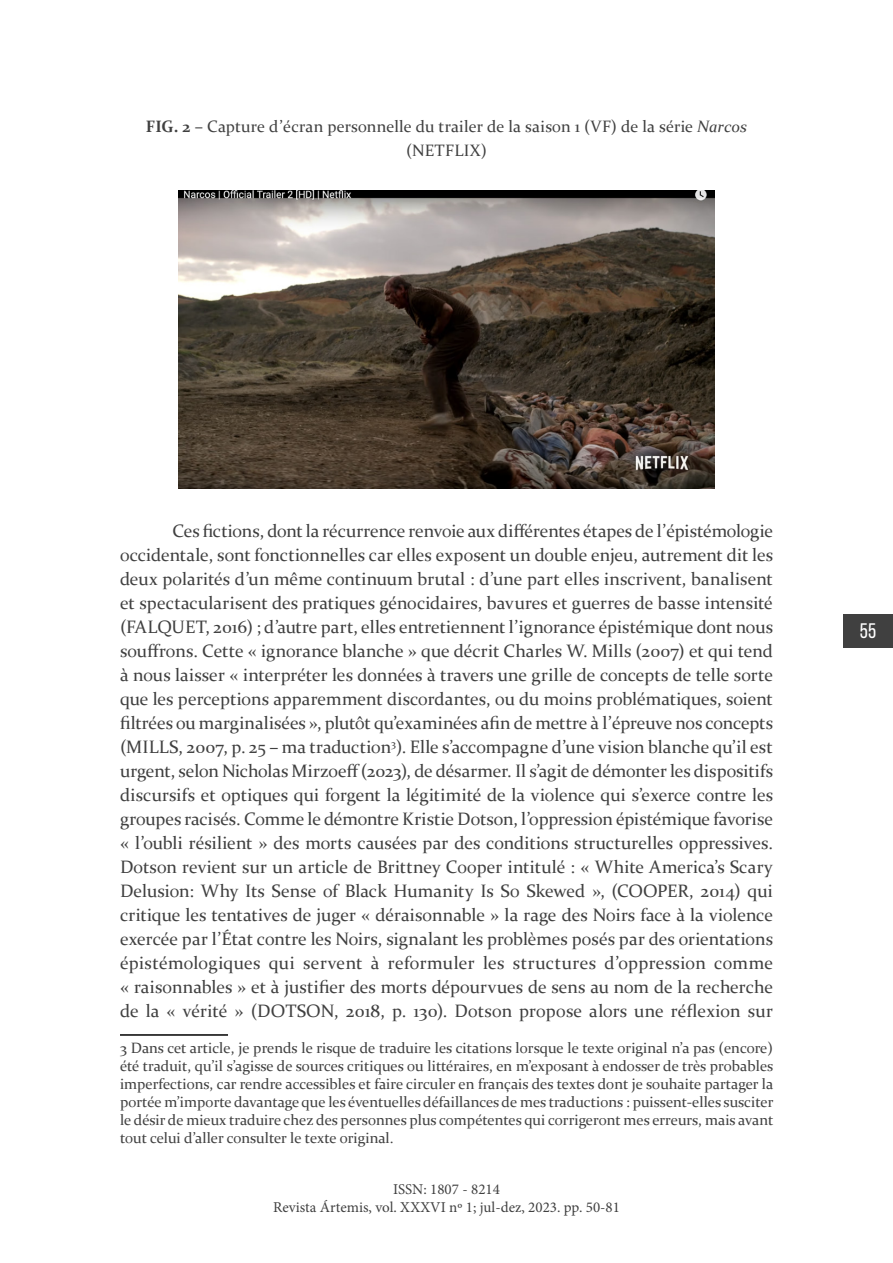
<style>
.page{position:relative;width:893px;height:1263px;background:#fff}
.page>*{position:absolute;margin:0;border:0;box-sizing:border-box;transform-origin:0 0}
.t1{font:21px "Bebas Neue";color:#fff}
.t2{font:18px/24px "Constantia";letter-spacing:.01em;color:#404040;text-align:justify}
.t3{font:16.5px/24px "Constantia";letter-spacing:.01em;color:#404040;text-align:center}
.t4{font:15px/18px "Constantia";color:#404040;text-align:justify}
.t5{font:15px/18px "Minion Pro";color:#404040;text-align:center}
.s1{font-weight:700}
.s2{font-style:italic}
</style>
<div class="page">
<div style="left:843px;top:615px;width:50px;height:33px;background:#404040"></div>
<img style="left:179px;top:190px;width:535px;height:298px">
<hr style="left:120px;top:1034px;width:108px;height:2px;background:#000">
<p class="t3" style="left:146px;top:114px;width:603px"><span class="s1">FIG. 2</span> – Capture d’écran personnelle du trailer de la saison 1 (VF) de la série <span class="s2">Narcos </span>(NETFLIX)</p>
<p class="t2" style="left:120px;top:518px;width:654px;text-indent:53px">Ces fictions, dont la récurrence renvoie aux différentes étapes de l’épistémologie occidentale, sont fonctionnelles car elles exposent un double enjeu, autrement dit les deux polarités d’un même continuum brutal : d’une part elles inscrivent, banalisent et spectacularisent des pratiques génocidaires, bavures et guerres de basse intensité (FALQUET, 2016) ; d’autre part, elles entretiennent l’ignorance épistémique dont nous souffrons. Cette « ignorance blanche » que décrit Charles W. Mills (2007) et qui tend à nous laisser « interpréter les données à travers une grille de concepts de telle sorte que les perceptions apparemment discordantes, ou du moins problématiques, soient filtrées ou marginalisées », plutôt qu’examinées afin de mettre à l’épreuve nos concepts (MILLS, 2007, p. 25 – ma traduction<sup>3</sup>). Elle s’accompagne d’une vision blanche qu’il est urgent, selon Nicholas Mirzoeff (2023), de désarmer. Il s’agit de démonter les dispositifs discursifs et optiques qui forgent la légitimité de la violence qui s’exerce contre les groupes racisés. Comme le démontre Kristie Dotson, l’oppression épistémique favorise « l’oubli résilient » des morts causées par des conditions structurelles oppressives.<br>Dotson revient sur un article de Brittney Cooper intitulé : « White America’s Scary Delusion: Why Its Sense of Black Humanity Is So Skewed », (COOPER, 2014) qui critique les tentatives de juger « déraisonnable » la rage des Noirs face à la violence exercée par l’État contre les Noirs, signalant les problèmes posés par des orientations épistémologiques qui servent à reformuler les structures d’oppression comme « raisonnables » et à justifier des morts dépourvues de sens au nom de la recherche de la « vérité » (DOTSON, 2018, p. 130). Dotson propose alors une réflexion sur</p>
<p class="t4" style="left:120px;top:1038px;width:655px">3 Dans cet article, je prends le risque de traduire les citations lorsque le texte original n’a pas (encore) été traduit, qu’il s’agisse de sources critiques ou littéraires, en m’exposant à endosser de très probables imperfections, car rendre accessibles et faire circuler en français des textes dont je souhaite partager la portée m’importe davantage que les éventuelles défaillances de mes traductions : puissent-elles susciter le désir de mieux traduire chez des personnes plus compétentes qui corrigeront mes erreurs, mais avant tout celui d’aller consulter le texte original.</p>
<p class="t5" style="left:273px;top:1181px;width:348px">ISSN: 1807 - 8214<br>Revista Ártemis, vol. XXXVI nº 1; jul-dez, 2023. pp. 50-81</p>
<p class="t1" style="left:860px;top:620px;width:18px">55</p>
</div>
